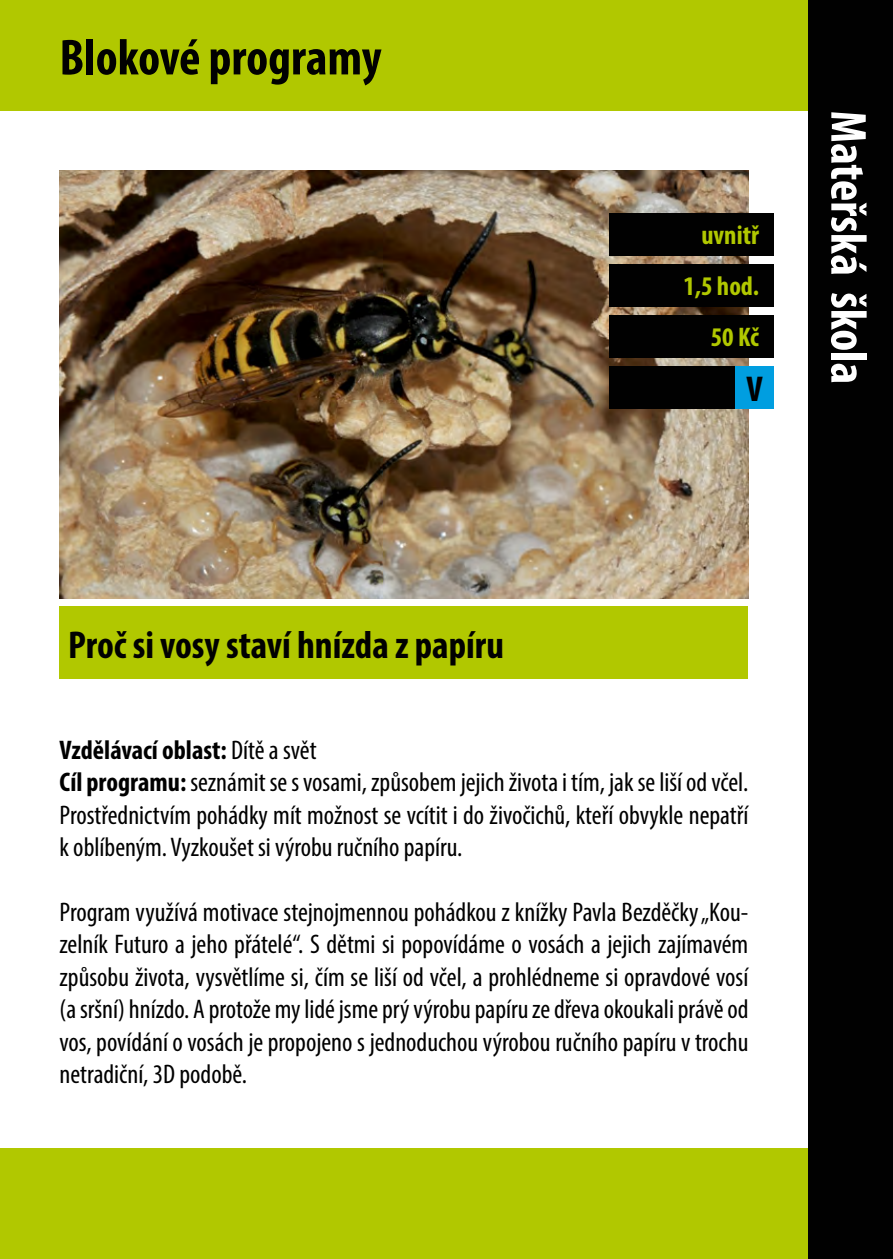
<style>
.page{position:relative;width:893px;height:1259px;background:#fff}
.page>*{position:absolute;margin:0;border:0;box-sizing:border-box;transform-origin:0 0}
.t1{font:700 condensed 51px "Myriad Pro";color:#010101}
.t2{font:700 condensed 51px "Myriad Pro";color:#fff}
.t3{font:700 condensed 39px "Myriad Pro";color:#010101}
.t4{font:700 condensed 36px "Myriad Pro";color:#000}
.t5{font:condensed 27px/32.4px "Myriad Pro";color:#000}
.t6{font:700 condensed 27px/51px "Myriad Pro";color:#b1c800;text-align:right}
.s1{font-weight:700}
</style>
<div class="page">
<div style="left:0;top:1148px;width:893px;height:111px;background:#b1c800"></div>
<div style="left:0;top:0;width:893px;height:111px;background:#b1c800"></div>
<div style="left:808px;top:0;width:85px;height:1259px;background:#010101"></div>
<img style="left:60px;top:170px;width:688px;height:428px">
<div style="left:60px;top:607px;width:688px;height:72px;background:#b1c800"></div>
<div style="left:609px;top:213px;width:165px;height:42px;background:#010101"></div>
<div style="left:609px;top:264px;width:165px;height:42px;background:#010101"></div>
<div style="left:609px;top:315px;width:165px;height:42px;background:#010101"></div>
<div style="left:609px;top:366px;width:165px;height:42px;background:#010101"></div>
<div style="left:736px;top:366px;width:38px;height:42px;background:#009ee0"></div>
<h1 class="t1" style="left:60px;top:26px;width:324px">Blokové programy</h1>
<p class="t6" style="left:683px;top:209px;width:77px">uvnitř<br>1,5 hod.<br>50 Kč</p>
<h3 class="t4" style="left:747px;top:366px;width:18px">V</h3>
<h1 class="t2" style="left:880px;top:111px;width:275px;rotate:90deg">Mateřská škola</h1>
<h2 class="t3" style="left:68px;top:620px;width:437px">Proč si vosy staví hnízda z papíru</h2>
<p class="t5" style="left:60px;top:733px;width:690px"><span class="s1">Vzdělávací oblast:</span> Dítě a svět<br><span class="s1">Cíl programu:</span> seznámit se s vosami, způsobem jejich života i tím, jak se liší od včel.<br>Prostřednictvím pohádky mít možnost se vcítit i do živočichů, kteří obvykle nepatří k oblíbeným. Vyzkoušet si výrobu ručního papíru.</p>
<p class="t5" style="left:60px;top:895px;width:690px;text-align:justify">Program využívá motivace stejnojmennou pohádkou z knížky Pavla Bezděčky „Kou&shy;zelník Futuro a jeho přátelé“. S dětmi si popovídáme o vosách a jejich zajímavém způsobu života, vysvětlíme si, čím se liší od včel, a prohlédneme si opravdové vosí (a sršní) hnízdo. A protože my lidé jsme prý výrobu papíru ze dřeva okoukali právě od vos, povídání o vosách je propojeno s jednoduchou výrobou ručního papíru v trochu netradiční, 3D podobě.</p>
</div>
